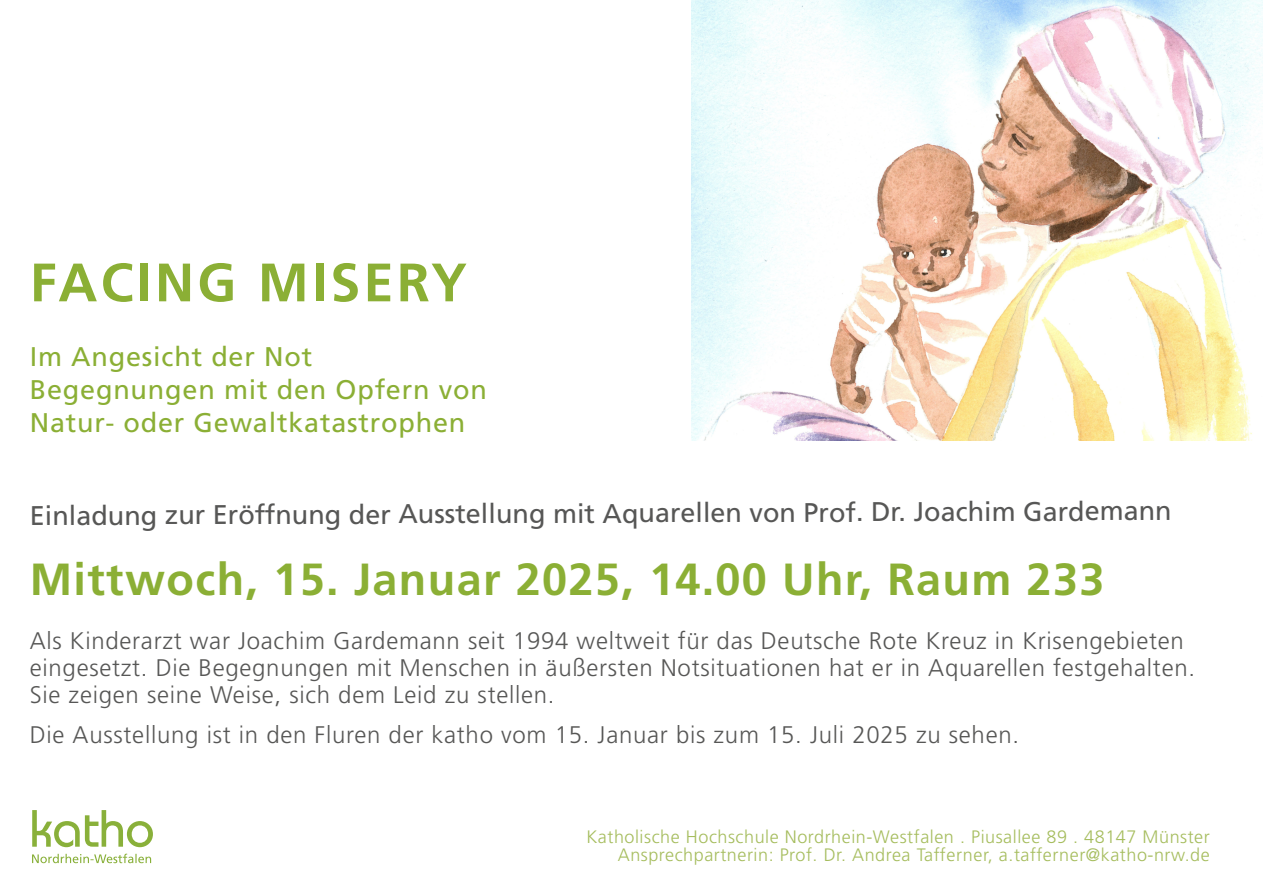
<style>
.page{position:relative;width:1263px;height:893px;background:#fff}
.page>*{position:absolute;margin:0;border:0;box-sizing:border-box;transform-origin:0 0}
.t1{font:700 54px "Frutiger LT Pro";letter-spacing:.06em;color:#8baf35}
.t2{font:700 45px "Frutiger LT Pro";letter-spacing:.03em;color:#8baf35}
.t3{font:27px "Frutiger LT Pro";letter-spacing:-.005em;color:#575756}
.t4{font:27px/32.7px "Frutiger LT Pro";letter-spacing:.03em;color:#8baf35}
.t5{font:300 24px/27px "Frutiger LT Pro";letter-spacing:.03em;color:#575756}
.t6{font:300 18px/18px "Frutiger LT Pro";letter-spacing:.03em;color:#a6bd5e;text-align:right}
</style>
<div class="page">
<img style="left:691px;top:0;width:572px;height:440px">
<svg style="left:32px;top:810px;width:121px;height:37px"></svg>
<svg style="left:32px;top:854px;width:119px;height:9px"></svg>
<h1 class="t1" style="left:30px;top:250px;width:439px">FACING MISERY</h1>
<p class="t4" style="left:30px;top:341px;width:459px">Im Angesicht der Not<br>Begegnungen mit den Opfern von<br>Natur- oder Gewaltkatastrophen</p>
<p class="t3" style="left:30px;top:497px;width:1143px">Einladung zur Eröffnung der Ausstellung mit Aquarellen von Prof. Dr. Joachim Gardemann</p>
<h2 class="t2" style="left:30px;top:553px;width:1076px">Mittwoch, 15. Januar 2025, 14.00 Uhr, Raum 233</h2>
<p class="t5" style="left:30px;top:628px;width:1167px">Als Kinderarzt war Joachim Gardemann seit 1994 weltweit für das Deutsche Rote Kreuz in Krisengebieten eingesetzt. Die Begegnungen mit Menschen in äußersten Notsituationen hat er in Aquarellen festgehalten.<br>Sie zeigen seine Weise, sich dem Leid zu stellen.</p>
<p class="t5" style="left:30px;top:722px;width:991px">Die Ausstellung ist in den Fluren der katho vom 15. Januar bis zum 15. Juli 2025 zu sehen.</p>
<p class="t6" style="left:586px;top:828px;width:625px">Katholische Hochschule Nordrhein-Westfalen . Piusallee 89 . 48147 Münster<br>Ansprechpartnerin: Prof. Dr. Andrea Tafferner, a.tafferner@katho-nrw.de</p>
</div>
